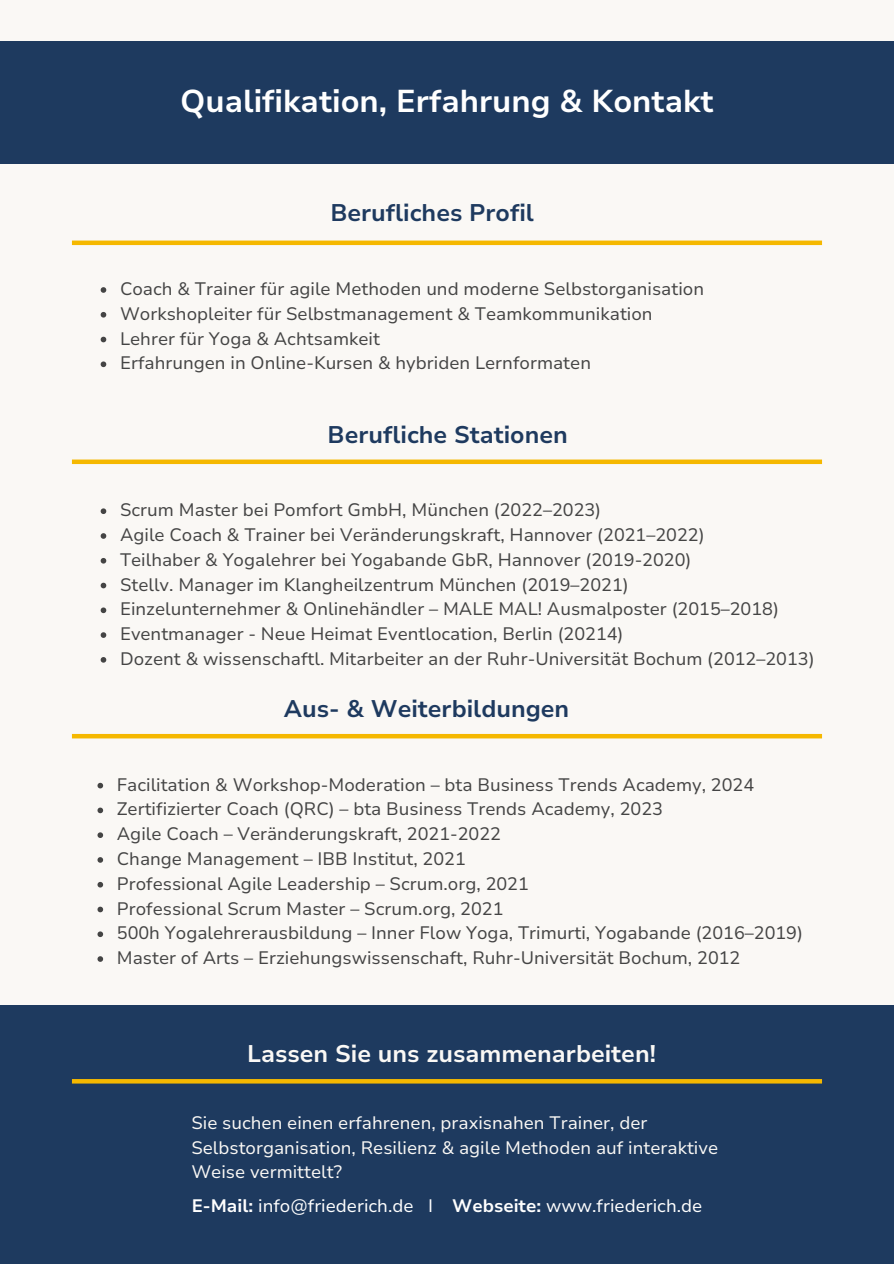
<style>
.page{position:relative;width:894px;height:1264px;background:#fff}
.page>*{position:absolute;margin:0;border:0;box-sizing:border-box;transform-origin:0 0}
.t1{font:700 31.5px "Nunito Sans 10 pt";color:#fff}
.t2{font:700 24px "Nunito Sans 10 pt";color:#1e3a5f}
.t3{font:700 24px "Nunito Sans 10 pt";color:#faf8f5}
.t4{font:18px "Nunito Sans 10 pt";color:#444}
.t5{font:18px/24.8px "Nunito Sans 10 pt";color:#faf8f5}
.t6{font:18px "Nunito Sans 10 pt";color:#fff}
.s1{font-weight:700}
</style>
<div class="page">
<div style="left:0;top:0;width:893px;height:1263px;background:#faf8f5"></div>
<div style="left:0;top:41px;width:893px;height:123px;background:#1e3a5f"></div>
<div style="left:0;top:1005px;width:893px;height:258px;background:#1e3a5f"></div>
<div style="left:72px;top:459px;width:749px;height:5px;background:#f5b800"></div>
<hr style="left:72px;top:1079px;width:749px;height:4px;background:#f5b800">
<div style="left:72px;top:240px;width:749px;height:5px;background:#f5b800"></div>
<svg style="left:101px;top:287px;width:5px;height:6px"></svg>
<svg style="left:101px;top:312px;width:5px;height:5px"></svg>
<svg style="left:101px;top:337px;width:5px;height:5px"></svg>
<svg style="left:101px;top:361px;width:5px;height:6px"></svg>
<hr style="left:72px;top:734px;width:749px;height:4px;background:#f5b800">
<svg style="left:101px;top:508px;width:5px;height:6px"></svg>
<svg style="left:101px;top:533px;width:5px;height:6px"></svg>
<svg style="left:101px;top:558px;width:5px;height:5px"></svg>
<svg style="left:101px;top:582px;width:5px;height:6px"></svg>
<svg style="left:101px;top:607px;width:5px;height:6px"></svg>
<svg style="left:101px;top:632px;width:5px;height:6px"></svg>
<svg style="left:101px;top:657px;width:5px;height:5px"></svg>
<svg style="left:97px;top:782px;width:6px;height:6px"></svg>
<svg style="left:97px;top:807px;width:6px;height:6px"></svg>
<svg style="left:97px;top:832px;width:6px;height:6px"></svg>
<svg style="left:97px;top:857px;width:6px;height:5px"></svg>
<svg style="left:97px;top:881px;width:6px;height:6px"></svg>
<svg style="left:97px;top:906px;width:6px;height:6px"></svg>
<svg style="left:97px;top:931px;width:6px;height:6px"></svg>
<svg style="left:97px;top:956px;width:6px;height:5px"></svg>
<h1 class="t1" style="left:180px;top:80px;width:534px">Qualifikation, Erfahrung &amp; Kontakt</h1>
<p class="t2" style="left:330px;top:197px;width:205px">Berufliches Profil</p>
<p class="t4" style="left:120px;top:277px;width:585px">Coach &amp; Trainer für agile Methoden und moderne Selbstorganisation</p>
<p class="t4" style="left:120px;top:301px;width:534px">Workshopleiter für Selbstmanagement &amp; Teamkommunikation</p>
<h2 class="t4" style="left:120px;top:326px;width:261px">Lehrer für Yoga &amp; Achtsamkeit</h2>
<p class="t4" style="left:120px;top:351px;width:472px">Erfahrungen in Online-Kursen &amp; hybriden Lernformaten</p>
<h2 class="t2" style="left:327px;top:418px;width:242px">Berufliche Stationen</h2>
<p class="t4" style="left:120px;top:498px;width:482px">Scrum Master bei Pomfort GmbH, München (2022–2023)</p>
<p class="t4" style="left:120px;top:523px;width:586px">Agile Coach &amp; Trainer bei Veränderungskraft, Hannover (2021–2022)</p>
<p class="t4" style="left:120px;top:547px;width:572px">Teilhaber &amp; Yogalehrer bei Yogabande GbR, Hannover (2019-2020)</p>
<p class="t4" style="left:120px;top:572px;width:510px">Stellv. Manager im Klangheilzentrum München (2019–2021)</p>
<p class="t4" style="left:120px;top:597px;width:660px">Einzelunternehmer &amp; Onlinehändler – MALE MAL! Ausmalposter (2015–2018)</p>
<p class="t4" style="left:120px;top:622px;width:505px">Eventmanager - Neue Heimat Eventlocation, Berlin (20214)</p>
<h2 class="t4" style="left:120px;top:646px;width:696px">Dozent &amp; wissenschaftl. Mitarbeiter an der Ruhr-Universität Bochum (2012–2013)</h2>
<p class="t2" style="left:284px;top:692px;width:287px">Aus- &amp; Weiterbildungen</p>
<p class="t4" style="left:117px;top:772px;width:638px">Facilitation &amp; Workshop-Moderation – bta Business Trends Academy, 2024</p>
<p class="t4" style="left:117px;top:797px;width:547px">Zertifizierter Coach (QRC) – bta Business Trends Academy, 2023</p>
<p class="t4" style="left:117px;top:822px;width:385px">Agile Coach – Veränderungskraft, 2021-2022</p>
<p class="t4" style="left:117px;top:846px;width:350px">Change Management – IBB Institut, 2021</p>
<p class="t4" style="left:117px;top:871px;width:413px">Professional Agile Leadership – Scrum.org, 2021</p>
<p class="t4" style="left:117px;top:896px;width:388px">Professional Scrum Master – Scrum.org, 2021</p>
<p class="t4" style="left:117px;top:921px;width:687px">500h Yogalehrerausbildung – Inner Flow Yoga, Trimurti, Yogabande (2016–2019)</p>
<p class="t4" style="left:117px;top:945px;width:625px">Master of Arts – Erziehungswissenschaft, Ruhr-Universität Bochum, 2012</p>
<p class="t3" style="left:247px;top:1037px;width:410px">Lassen Sie uns zusammenarbeiten!</p>
<p class="t5" style="left:191px;top:1110px;width:528px">Sie suchen einen erfahrenen, praxisnahen Trainer, der<br>Selbstorganisation, Resilienz &amp; agile Methoden auf interaktive<br>Weise vermittelt?</p>
<p class="t6" style="left:192px;top:1193px;width:512px"><span class="s1">E-Mail:</span> info@friederich.de I <span class="s1">Webseite:</span> www.friederich.de</p>
</div>
